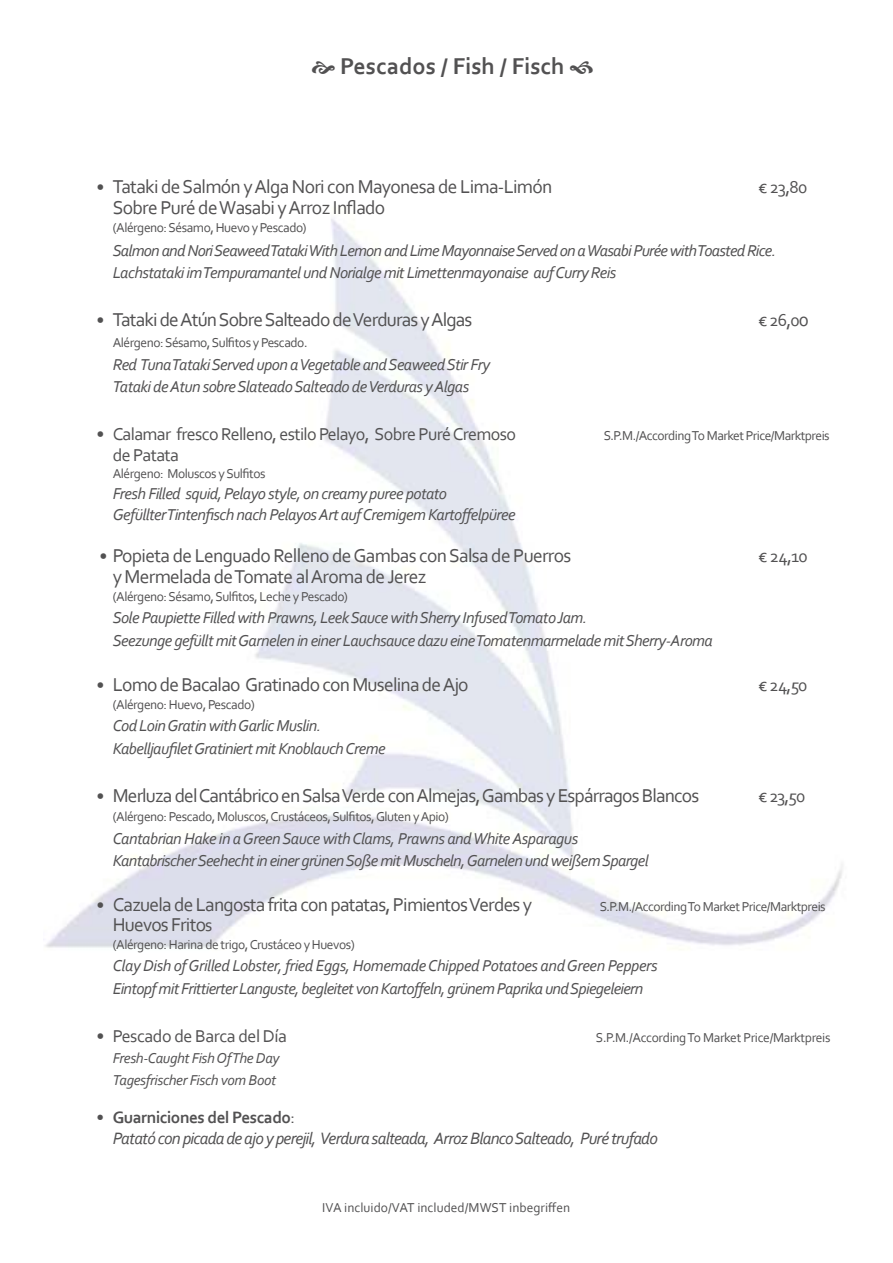
<style>
.page{position:relative;width:893px;height:1263px;background:#fff}
.page>*{position:absolute;margin:0;border:0;box-sizing:border-box;transform-origin:0 0}
.t1{font:700 24px "Corbel";color:#525152}
.t2{font:19.5px "Corbel";letter-spacing:-.04em;color:#525152}
.t3{font:18px "Corbel";letter-spacing:-.035em;color:#525152}
.t4{font:italic 17.25px/21px "Corbel";letter-spacing:-.045em;color:#525152}
.t5{font:italic 16.5px/22.5px "Corbel";letter-spacing:-.035em;color:#525152}
.t6{font:italic 15px/22.5px "Corbel";letter-spacing:-.025em;color:#525152}
.t7{font:13.5px "Corbel";letter-spacing:-.035em;color:#525152}
.t8{font:13.5px "Corbel";color:#525152}
.s1{font-size:18px}
.s2{font-size:19.5px}
.s3{font-style:normal}
.s4{font-weight:700;font-style:normal}
</style>
<div class="page">
<h1 class="t1" style="left:340px;top:57px;width:226px">Pescados / Fish / Fisch</h1>
<p class="t2" style="left:97px;top:179px;width:457px"><span class="s1">ï</span> Tataki de Salmón y Alga Nori con Mayonesa de Lima‐Limón</p>
<p class="t3" style="left:758px;top:180px;width:51px">€ 23,80</p>
<p class="t2" style="left:113px;top:200px;width:274px">Sobre Puré de Wasabi y Arroz Inflado</p>
<p class="t7" style="left:113px;top:222px;width:195px">(Alérgeno: Sésamo, Huevo y Pescado)</p>
<p class="t5" style="left:113px;top:241px;width:665px">Salmon and Nori Seaweed Tataki With Lemon and Lime Mayonnaise Served on a Wasabi Purée with Toasted Rice.<br>Lachstataki im Tempuramantel und Norialge mit Limettenmayonaise auf Curry Reis</p>
<p class="t2" style="left:97px;top:312px;width:377px"><span class="s1">ï</span> Tataki de Atún Sobre Salteado de Verduras y Algas</p>
<p class="t3" style="left:758px;top:313px;width:52px">€ 26,0<span class="s2">0</span></p>
<p class="t7" style="left:113px;top:338px;width:196px">Alérgeno: Sésamo, Sulfitos y Pescado.</p>
<p class="t5" style="left:113px;top:355px;width:379px">Red Tuna Tataki Served upon a Vegetable and Seaweed Stir Fry<br>Tataki de Atun sobre Slateado Salteado de Verduras y Algas</p>
<p class="t3" style="left:97px;top:427px;width:421px">ï Calamar fresco Relleno, estilo Pelayo, Sobre Puré Cremoso</p>
<p class="t7" style="left:604px;top:431px;width:228px">S.P.M./According To Market Price/Marktpreis</p>
<p class="t3" style="left:113px;top:448px;width:68px">de Patata</p>
<p class="t7" style="left:113px;top:468px;width:155px">Alérgeno: Moluscos y Sulfitos</p>
<p class="t5" style="left:113px;top:484px;width:404px;line-height:21px">Fresh Filled squid, Pelayo style, on creamy puree potato<br>Gefüllter Tintenfisch nach Pelayos Art auf Cremigem Kartoffelpüree</p>
<p class="t2" style="left:100px;top:548px;width:473px"><span class="s1">ï</span> Popieta de Lenguado Relleno de Gambas con Salsa de Puerros</p>
<p class="t3" style="left:758px;top:549px;width:51px">€ 24,10</p>
<p class="t2" style="left:113px;top:569px;width:315px">y Mermelada de Tomate al Aroma de Jerez</p>
<p class="t7" style="left:113px;top:591px;width:237px">(Alérgeno: Sésamo, Sulfitos, Leche y Pescado)</p>
<p class="t5" style="left:113px;top:608px;width:602px">Sole Paupiette Filled with Prawns, Leek Sauce with Sherry Infused Tomato Jam.<br>Seezunge gefüllt mit Garnelen in einer Lauchsauce dazu eine Tomatenmarmelade mit Sherry‐Aroma</p>
<p class="t2" style="left:97px;top:677px;width:374px"><span class="s1">ï</span> Lomo de Bacalao Gratinado con Muselina de Ajo</p>
<p class="t3" style="left:758px;top:678px;width:51px">€ 24,50</p>
<p class="t7" style="left:113px;top:699px;width:144px">(Alérgeno: Huevo, Pescado)</p>
<p class="t5" style="left:113px;top:716px;width:274px">Cod Loin Gratin with Garlic Muslin.<br>Kabelljaufilet Gratiniert mit Knoblauch Creme</p>
<p class="t2" style="left:97px;top:788px;width:604px"><span class="s1">ï</span> Merluza del Cantábrico en Salsa Verde con Almejas, Gambas y Espárragos Blancos</p>
<p class="t3" style="left:758px;top:789px;width:49px">€ 23,50</p>
<p class="t7" style="left:113px;top:812px;width:338px">(Alérgeno: Pescado, Moluscos, Crustáceos, Sulfitos, Gluten y Apio)</p>
<p class="t5" style="left:113px;top:829px;width:537px">Cantabrian Hake in a Green Sauce with Clams, Prawns and White Asparagus<br>Kantabrischer Seehecht in einer grünen Soße mit Muscheln, Garnelen und weißem Spargel</p>
<p class="t2" style="left:97px;top:897px;width:437px"><span class="s1">ï</span> Cazuela de Langosta frita con patatas, Pimientos Verdes y</p>
<p class="t7" style="left:600px;top:902px;width:228px">S.P.M./According To Market Price/Marktpreis</p>
<p class="t2" style="left:113px;top:917px;width:101px">Huevos Frito<span class="s1">s</span></p>
<p class="t7" style="left:113px;top:939px;width:244px">(Alérgeno: Harina de trigo, Crustáceo y Huevos)</p>
<p class="t5" style="left:113px;top:956px;width:546px">Clay Dish of Grilled Lobster, fried Eggs, Homemade Chipped Potatoes and Green Peppers<br>Eintopf mit Frittierter Languste, begleitet von Kartoffeln, grünem Paprika und Spiegeleiern</p>
<p class="t3" style="left:97px;top:1029px;width:192px">ï Pescado de Barca del Día</p>
<p class="t7" style="left:596px;top:1032px;width:236px">S.P.M./According To Market Price/Marktpreis</p>
<p class="t6" style="left:113px;top:1048px;width:168px">Fresh‐Caught Fish Of The Day<br>Tagesfrischer Fisch vom Boot</p>
<p class="t4" style="left:113px;top:1108px;width:547px;text-indent:-16px"><span class="s3">ï</span> <span class="s4">Guarniciones del Pescado</span><span class="s3">:<br></span>Patató con picada de ajo y perejil, Verdura salteada, Arroz Blanco Salteado, Puré trufado</p>
<p class="t8" style="left:322px;top:1202px;width:249px">IVA incluido/VAT included/MWST inbegriffen</p>
</div>
